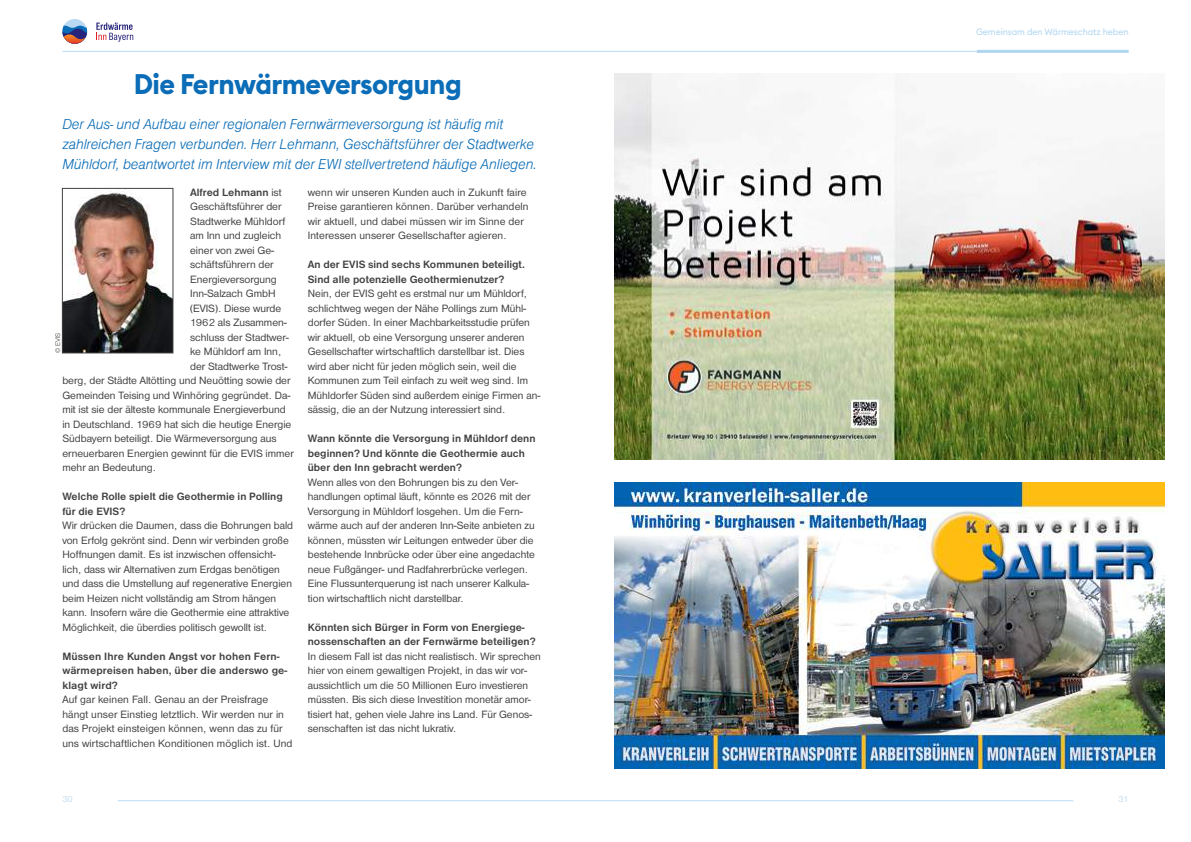
<style>
.page{position:relative;width:1191px;height:842px;background:#fff}
.page>*{position:absolute;margin:0;border:0;box-sizing:border-box;transform-origin:0 0}
.t1{font:700 28px "Euclid Circular B";letter-spacing:-.02em;color:#0b6db7}
.t2{font:15px/20px "Nimbus Sans DOT Ligh Ital";letter-spacing:-.01em;color:#0b6db7}
.t3{font:11px/14.5px "Nimbus Sans DOT";color:#414042}
.t4{font:700 11px/14.5px "Nimbus Sans DOT";color:#414042}
.t5{font:9px "Euclid Circular B";letter-spacing:-.01em;color:#afd5f1}
.t6{font:9px "Nimbus Sans DOT";color:#badaf3}
.t7{font:7px "Nimbus Sans DOT Ligh";color:#414042}
.s1{font-weight:400}
</style>
<div class="page">
<svg style="left:96px;top:23px;width:37px;height:19px"></svg>
<div style="left:62px;top:19px;width:25px;height:25px;background:#badaf3;border-radius:50%"></div>
<svg style="left:62px;top:26px;width:25px;height:18px"></svg>
<hr style="left:62px;top:51px;width:1066px;height:1px;background:#badaf3">
<hr style="left:118px;top:800px;width:955px;height:1px;background:#badaf3">
<hr style="left:977px;top:50px;width:151px;height:3px;background:#afd5f1">
<img style="left:64px;top:191px;width:107px;height:160px">
<div style="left:62px;top:188px;width:111px;height:165px;border:1px solid #414042"></div>
<img style="left:614px;top:482px;width:550px;height:286px">
<img style="left:614px;top:74px;width:550px;height:385px">
<h1 class="t1" style="left:134px;top:66px;width:329px">Die Fernwärmeversorgung</h1>
<p class="t2" style="left:62px;top:114px;width:476px">Der Aus- und Aufbau einer regionalen Fernwärmeversorgung ist häufig mit zahlreichen Fragen verbunden. Herr Lehmann, Geschäftsführer der Stadtwerke<br>Mühldorf, beantwortet im Interview mit der EWI stellvertretend häufige Anliegen.</p>
<p class="t4" style="left:190px;top:185px;width:93px">Alfred Lehmann <span class="s1">ist</span></p>
<p class="t3" style="left:190px;top:199px;width:93px">Geschäftsführer der</p>
<p class="t3" style="left:190px;top:214px;width:97px">Stadtwerke Mühldorf</p>
<p class="t3" style="left:190px;top:228px;width:93px">am Inn und zugleich</p>
<p class="t3" style="left:190px;top:243px;width:86px">einer von zwei Ge-</p>
<p class="t3" style="left:190px;top:257px;width:85px">schäftsführern der</p>
<p class="t3" style="left:190px;top:272px;width:88px">Energieversorgung</p>
<p class="t3" style="left:190px;top:286px;width:87px">Inn-Salzach GmbH</p>
<p class="t3" style="left:190px;top:301px;width:93px">(EVIS). Diese wurde</p>
<p class="t3" style="left:190px;top:315px;width:98px">1962 als Zusammen-</p>
<p class="t3" style="left:190px;top:330px;width:100px">schluss der Stadtwer-</p>
<p class="t3" style="left:190px;top:344px;width:93px">ke Mühldorf am Inn,</p>
<p class="t3" style="left:190px;top:359px;width:99px">der Stadtwerke Trost-</p>
<p class="t3" style="left:62px;top:373px;width:230px">berg, der Städte Altötting und Neuötting sowie der</p>
<p class="t3" style="left:62px;top:388px;width:230px">Gemeinden Teising und Winhöring gegründet. Da-</p>
<p class="t3" style="left:62px;top:402px;width:225px">mit ist sie der älteste kommunale Energieverbund</p>
<p class="t3" style="left:62px;top:417px;width:230px">in Deutschland. 1969 hat sich die heutige Energie</p>
<p class="t3" style="left:62px;top:431px;width:216px">Südbayern beteiligt. Die Wärmeversorgung aus</p>
<p class="t3" style="left:62px;top:446px;width:233px">erneuerbaren Energien gewinnt für die EVIS immer</p>
<p class="t3" style="left:62px;top:460px;width:95px">mehr an Bedeutung.</p>
<p class="t4" style="left:62px;top:489px;width:222px">Welche Rolle spielt die Geothermie in Polling für die EVIS?</p>
<p class="t3" style="left:62px;top:518px;width:232px">Wir drücken die Daumen, dass die Bohrungen bald von Erfolg gekrönt sind. Denn wir verbinden große Hoffnungen damit. Es ist inzwischen offensicht&shy;lich, dass wir Alternativen zum Erdgas benötigen und dass die Umstellung auf regenerative Energien beim Heizen nicht vollständig am Strom hängen kann. Insofern wäre die Geothermie eine attraktive Möglichkeit, die überdies politisch gewollt ist.</p>
<p class="t4" style="left:62px;top:649px;width:226px">Müssen Ihre Kunden Angst vor hohen Fern&shy;wärmepreisen haben, über die anderswo ge&shy;klagt wird?</p>
<p class="t3" style="left:62px;top:692px;width:232px">Auf gar keinen Fall. Genau an der Preisfrage hängt unser Einstieg letztlich. Wir werden nur in das Projekt einsteigen können, wenn das zu für uns wirtschaftlichen Konditionen möglich ist. Und</p>
<p class="t3" style="left:308px;top:185px;width:222px">wenn wir unseren Kunden auch in Zukunft faire Preise garantieren können. Darüber verhandeln wir aktuell, und dabei müssen wir im Sinne der Interessen unserer Gesellschafter agieren.</p>
<p class="t4" style="left:308px;top:257px;width:218px">An der EVIS sind sechs Kommunen beteiligt.<br>Sind alle potenzielle Geothermienutzer?</p>
<p class="t3" style="left:308px;top:286px;width:234px">Nein, der EVIS geht es erstmal nur um Mühldorf, schlichtweg wegen der Nähe Pollings zum Mühl&shy;dorfer Süden. In einer Machbarkeitsstudie prüfen wir aktuell, ob eine Versorgung unserer anderen Gesellschafter wirtschaftlich darstellbar ist. Dies wird aber nicht für jeden möglich sein, weil die Kommunen zum Teil einfach zu weit weg sind. Im Mühldorfer Süden sind außerdem einige Firmen an&shy;sässig, die an der Nutzung interessiert sind.</p>
<p class="t4" style="left:308px;top:431px;width:229px">Wann könnte die Versorgung in Mühldorf denn beginnen? Und könnte die Geothermie auch über den Inn gebracht werden?</p>
<p class="t3" style="left:308px;top:475px;width:228px">Wenn alles von den Bohrungen bis zu den Ver&shy;handlungen optimal läuft, könnte es 2026 mit der Versorgung in Mühldorf losgehen. Um die Fern&shy;wärme auch auf der anderen Inn-Seite anbieten zu können, müssten wir Leitungen entweder über die bestehende Innbrücke oder über eine angedachte neue Fußgänger- und Radfahrerbrücke verlegen.<br>Eine Flussunterquerung ist nach unserer Kalkula&shy;tion wirtschaftlich nicht darstellbar.</p>
<p class="t4" style="left:308px;top:620px;width:229px">Könnten sich Bürger in Form von Energiege&shy;nossenschaften an der Fernwärme beteiligen?</p>
<p class="t3" style="left:308px;top:649px;width:234px">In diesem Fall ist das nicht realistisch. Wir sprechen hier von einem gewaltigen Projekt, in das wir vor&shy;aussichtlich um die 50 Millionen Euro investieren müssten. Bis sich diese Investition monetär amor&shy;tisiert hat, gehen viele Jahre ins Land. Für Genos&shy;senschaften ist das nicht lukrativ.</p>
<p class="t7" style="left:54px;top:353px;width:22px;rotate:-90deg">© EVIS</p>
<p class="t5" style="left:976px;top:26px;width:154px">Gemeinsam den Wärmeschatz heben</p>
<p class="t6" style="left:62px;top:793px;width:12px">30</p>
<p class="t6" style="left:1118px;top:794px;width:11px">31</p>
</div>
